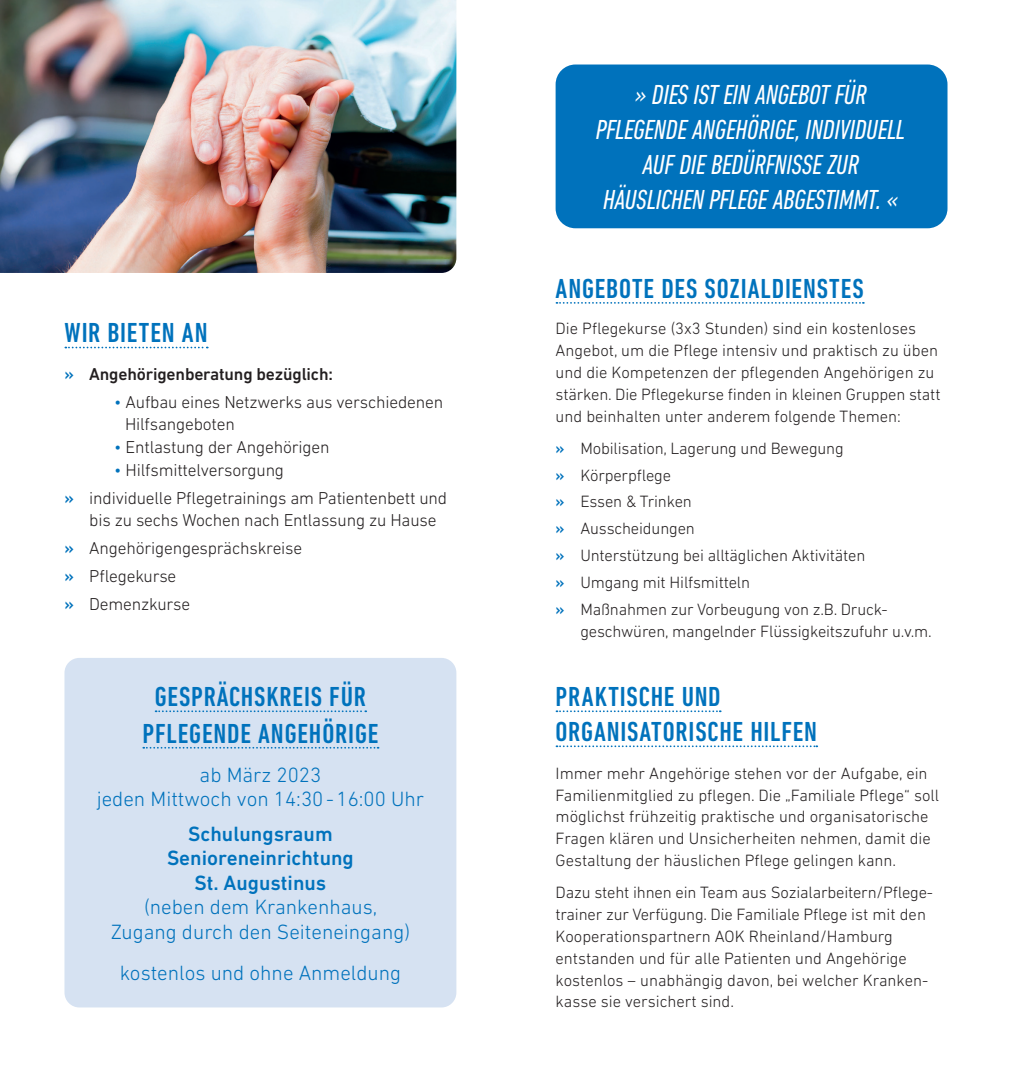
<style>
.page{position:relative;width:1012px;height:1072px;background:#fff}
.page>*{position:absolute;margin:0;border:0;box-sizing:border-box;transform-origin:0 0}
.Copy{font:500 condensed 28px/36.4px "DIN Next LT Pro";letter-spacing:.03em;color:#0072bc;text-align:center}
.t1{font:italic condensed 28px/35px "DIN Next LT Pro";letter-spacing:-.005em;color:#fff;text-align:center}
.t2{font:300 21px/24.5px "DIN Next LT Pro";color:#0072bc;text-align:center}
.t3{font:500 21px/24.5px "DIN Next LT Pro";color:#0072bc;text-align:center}
.Copy-2{font:300 17.5px/22.8px "DIN Next LT Pro";letter-spacing:-.01em;color:#231f20}
.Copy-3{font:500 17.5px "DIN Next LT Pro";letter-spacing:-.01em;color:#231f20}
.Copy-4{font:300 16.62px/21.9px "DIN Next LT Pro";color:#231f20}
.s1{color:#0072bc}
.s2{font-weight:500;color:#0072bc}
</style>
<div class="page">
<img style="left:0;top:0;width:456px;height:273px">
<svg style="left:556px;top:710px;width:165px;height:2px"></svg>
<svg style="left:556px;top:745px;width:261px;height:2px"></svg>
<svg style="left:65px;top:346px;width:143px;height:2px"></svg>
<svg style="left:556px;top:302px;width:308px;height:2px"></svg>
<div style="left:556px;top:64px;width:391px;height:164px;background:#0072bc;border-radius:20px"></div>
<div style="left:64px;top:658px;width:392px;height:349px;background:#d6e2f2;border-radius:15px"></div>
<svg style="left:156px;top:710px;width:210px;height:2px"></svg>
<svg style="left:143px;top:747px;width:236px;height:1px"></svg>
<p class="Copy" style="left:64px;top:314px;width:145px">WIR BIETEN AN</p>
<p class="Copy-3" style="left:64px;top:364px;width:270px"><span class="s1">»</span> Angehörigenberatung bezüglich:</p>
<p class="Copy-2" style="left:125px;top:390px;width:320px;text-indent:-11px"><span class="s1">•</span> Aufbau eines Netzwerks aus verschiedenen<br>Hilfsangeboten</p>
<p class="Copy-2" style="left:114px;top:435px;width:217px"><span class="s1">•</span> Entlastung der Angehörigen</p>
<p class="Copy-2" style="left:114px;top:458px;width:172px"><span class="s1">•</span> Hilfsmittelversorgung</p>
<p class="Copy-2" style="left:64px;top:486px;width:384px"><span class="s2">»</span> individuelle Pflegetrainings am Patientenbett und</p>
<p class="Copy-2" style="left:89px;top:509px;width:349px">bis zu sechs Wochen nach Entlassung zu Hause</p>
<p class="Copy-2" style="left:64px;top:536px;width:239px"><span class="s2">»</span> Angehörigengesprächskreise</p>
<p class="Copy-2" style="left:64px;top:564px;width:113px"><span class="s2">»</span> Pflegekurse</p>
<p class="Copy-2" style="left:64px;top:592px;width:127px"><span class="s2">»</span> Demenzkurse</p>
<h1 class="Copy" style="left:142px;top:678px;width:238px">GESPRÄCHSKREIS FÜR<br>PFLEGENDE ANGEHÖRIGE</h1>
<p class="t2" style="left:97px;top:762px;width:329px">ab März 2023<br>jeden Mittwoch von 14:30-16:00 Uhr</p>
<p class="t3" style="left:167px;top:821px;width:188px">Schulungsraum<br>Senioreneinrichtung<br>St. Augustinus</p>
<p class="t2" style="left:111px;top:894px;width:301px">(neben dem Krankenhaus,<br>Zugang durch den Seiteneingang)</p>
<p class="t2" style="left:120px;top:960px;width:283px">kostenlos und ohne Anmeldung</p>
<h1 class="t1" style="left:596px;top:77px;width:311px">» DIES IST EIN ANGEBOT FÜR<br>PFLEGENDE ANGEHÖRIGE, INDIVIDUELL<br>AUF DIE BEDÜRFNISSE ZUR<br>HÄUSLICHEN PFLEGE ABGESTIMMT. «</h1>
<p class="Copy" style="left:556px;top:270px;width:310px">ANGEBOTE DES SOZIALDIENSTES</p>
<p class="Copy-4" style="left:556px;top:317px;width:386px">Die Pflegekurse (3x3 Stunden) sind ein kostenloses Angebot, um die Pflege intensiv und praktisch zu üben und die Kompetenzen der pflegenden Angehörigen zu stärken. Die Pflegekurse finden in kleinen Gruppen statt und beinhalten unter anderem folgende Themen:</p>
<p class="Copy-4" style="left:556px;top:437px;width:290px"><span class="s2">»</span> Mobilisation, Lagerung und Bewegung</p>
<p class="Copy-4" style="left:556px;top:464px;width:117px"><span class="s2">»</span> Körperpflege</p>
<p class="Copy-4" style="left:556px;top:490px;width:138px"><span class="s2">»</span> Essen &amp; Trinken</p>
<p class="Copy-4" style="left:556px;top:517px;width:141px"><span class="s2">»</span> Ausscheidungen</p>
<p class="Copy-4" style="left:556px;top:544px;width:311px"><span class="s2">»</span> Unterstützung bei alltäglichen Aktivitäten</p>
<p class="Copy-4" style="left:556px;top:571px;width:196px"><span class="s2">»</span> Umgang mit Hilfsmitteln</p>
<p class="Copy-4" style="left:556px;top:598px;width:333px"><span class="s2">»</span> Maßnahmen zur Vorbeugung von z.B. Druck-</p>
<p class="Copy-4" style="left:580px;top:620px;width:353px">geschwüren, mangelnder Flüssigkeitszufuhr u.v.m.</p>
<p class="Copy" style="left:556px;top:678px;width:167px">PRAKTISCHE UND</p>
<p class="Copy" style="left:556px;top:713px;width:263px">ORGANISATORISCHE HILFEN</p>
<p class="Copy-4" style="left:556px;top:762px;width:385px">Immer mehr Angehörige stehen vor der Aufgabe, ein Familienmitglied zu pflegen. Die „Familiale Pflege“ soll möglichst frühzeitig praktische und organisatorische Fragen klären und Unsicherheiten nehmen, damit die Gestaltung der häuslichen Pflege gelingen kann.</p>
<p class="Copy-4" style="left:556px;top:881px;width:379px">Dazu steht ihnen ein Team aus Sozialarbeitern/Pflege-</p>
<p class="Copy-4" style="left:556px;top:903px;width:372px">trainer zur Verfügung. Die Familiale Pflege ist mit den<br>Kooperationspartnern AOK Rheinland/Hamburg</p>
<p class="Copy-4" style="left:556px;top:946px;width:353px">entstanden und für alle Patienten und Angehörige</p>
<p class="Copy-4" style="left:556px;top:968px;width:374px">kostenlos – unabhängig davon, bei welcher Kranken&shy;kasse sie versichert sind.</p>
</div>
